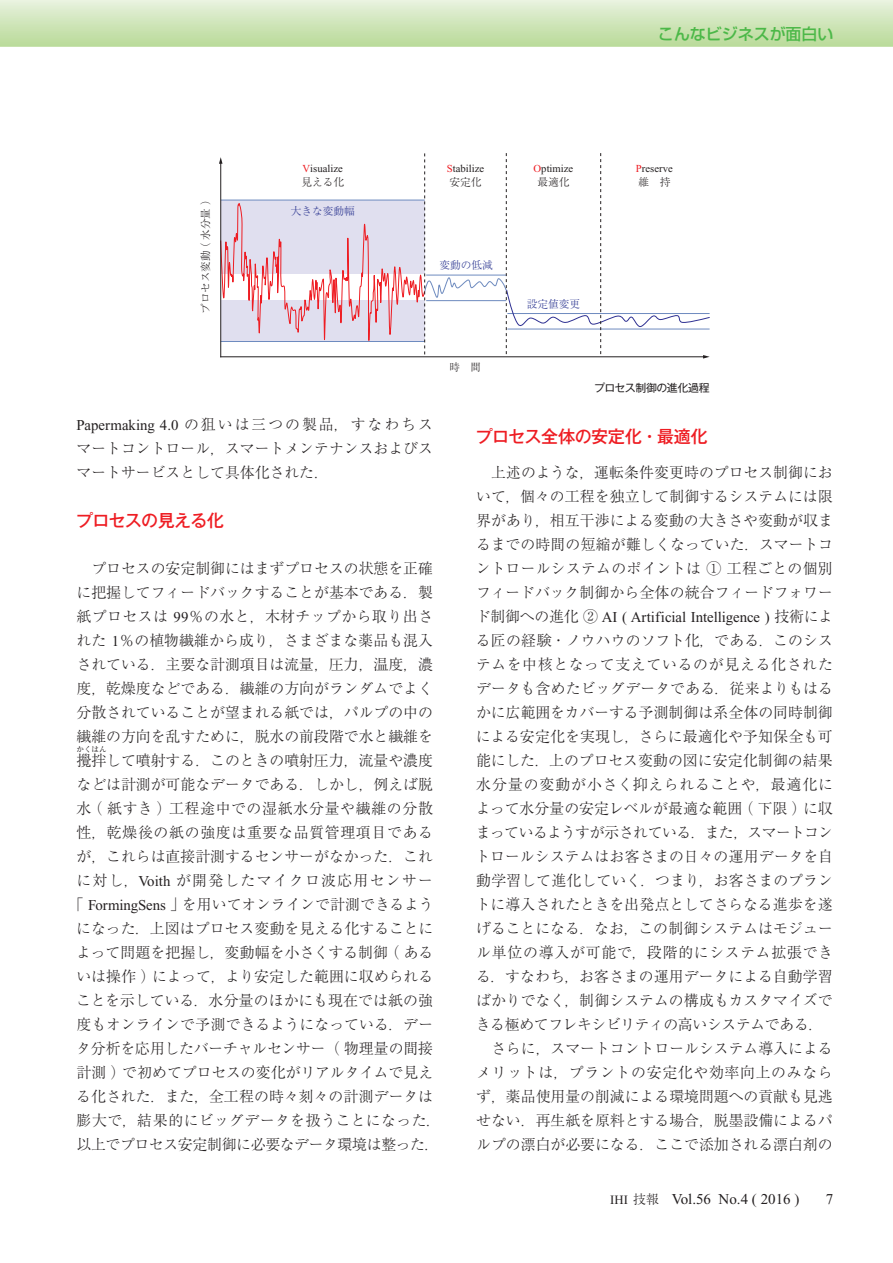
<style>
.page{position:relative;width:893px;height:1263px;background:#fff}
.page>*{position:absolute;margin:0;border:0;box-sizing:border-box;transform-origin:0 0}
.t1{font:500 17.25px "Gothic MB101 Pro";letter-spacing:-.035em;color:#ee1d23}
.t2{font:500 15.9px "Shin Go Pro";color:#4cb848}
.t3{font:300 15px/24px "Ryumin Pro";color:#231f20;text-align:justify}
.t4{font:15px "Times New Roman";letter-spacing:-.005em;color:#231f20}
.t5{font:300 15px "Ryumin Pro";letter-spacing:.05em;color:#231f20}
.t6{font:300 15px "Ryumin Pro";letter-spacing:-.035em;color:#231f20}
.t7{font:300 15px "Ryumin Pro";letter-spacing:-.025em;color:#231f20}
.t8{font:300 15px "Ryumin Pro";letter-spacing:.045em;color:#231f20}
.t9{font:300 15px "Ryumin Pro";letter-spacing:.055em;color:#231f20}
.t10{font:10.95px "Gothic MB101 Pro";letter-spacing:-.04em;color:#231f20}
.t11{font:10.65px "Times New Roman";color:#231f20}
.t12{font:300 10.65px "Ryumin Pro";color:#2c3691}
.t13{font:300 10.65px "Ryumin Pro";color:#231f20}
.t14{font:300 10.5px "Ryumin Pro";color:#231f20}
.t15{font:300 7.5px "Ryumin Pro";color:#231f20}
.s1{color:#ee1d23}
.s2{font-family:"Times New Roman";font-weight:400}
.s3{font-family:"Ryumin Pro";font-weight:300}
.s4{font-size:12.75px}
.s5{font-family:"Ryumin Pro";font-weight:300;font-size:12.75px}
</style>
<div class="page">
<svg style="left:0;top:0;width:893px;height:47px;background:#d0e6bb"></svg>
<svg style="left:219px;top:153px;width:491px;height:206px"></svg>
<p class="t14" style="left:197px;top:314px;width:120px;rotate:-90deg">プロセス変動（水分量）</p>
<p class="t11" style="left:303px;top:163px;width:42px"><span class="s1">V</span>isualize</p>
<p class="t13" style="left:301px;top:174px;width:44px">見える化</p>
<p class="t12" style="left:291px;top:203px;width:66px">大きな変動幅</p>
<p class="t2" style="left:658px;top:21px;width:177px">こんなビジネスが面白い</p>
<p class="t11" style="left:447px;top:163px;width:39px"><span class="s1">S</span>tabilize</p>
<p class="t13" style="left:449px;top:174px;width:34px">安定化</p>
<p class="t12" style="left:439px;top:256px;width:55px">変動の低減</p>
<p class="t14" style="left:449px;top:359px;width:33px">時　間</p>
<p class="t11" style="left:534px;top:163px;width:41px"><span class="s1">O</span>ptimize</p>
<p class="t13" style="left:537px;top:174px;width:34px">最適化</p>
<p class="t11" style="left:636px;top:163px;width:38px"><span class="s1">P</span>reserve</p>
<p class="t13" style="left:638px;top:174px;width:34px">維　持</p>
<p class="t12" style="left:527px;top:296px;width:55px">設定値変更</p>
<p class="t10" style="left:594px;top:379px;width:117px">プロセス制御の進化過程</p>
<p class="t3" style="left:77px;top:411px;width:358px"><span class="s2">Papermaking 4.0</span> の狙いは三つの製品，すなわちスマートコントロール，スマートメンテナンスおよびスマートサービスとして具体化された．</p>
<p class="t1" style="left:76px;top:506px;width:149px">プロセスの見える化</p>
<p class="t3" style="left:77px;top:555px;width:358px;text-indent:15px">プロセスの安定制御にはまずプロセスの状態を正確に把握してフィードバックすることが基本である．製紙プロセスは <span class="s2">99</span>％の水と，木材チップから取り出された <span class="s2">1</span>％の植物繊維から成り，さまざまな薬品も混入されている．主要な計測項目は流量，圧力，温度，濃度，乾燥度などである．繊維の方向がランダムでよく分散されていることが望まれる紙では，パルプの中の繊維の方向を乱すために，脱水の前段階で水と繊維を攪拌して噴射する．このときの噴射圧力，流量や濃度</p>
<p class="t15" style="left:77px;top:743px;width:32px">かくはん</p>
<p class="t3" style="left:69px;top:771px;width:374px;text-align:center">などは計測が可能なデータである．しかし，例えば脱水（紙すき）工程途中での湿紙水分量や繊維の分散性，乾燥後の紙の強度は重要な品質管理項目であるが，これらは直接計測するセンサーがなかった．これに対し，<span class="s2">Voith</span> が開発したマイクロ波応用センサー「 <span class="s2">FormingSens</span> 」を用いてオンラインで計測できるようになった．上図はプロセス変動を見える化することによって問題を把握し，変動幅を小さくする制御（あるいは操作）によって，より安定した範囲に収められることを示している．水分量のほかにも現在では紙の強度もオンラインで予測できるようになっている．データ分析を応用したバーチャルセンサー（物理量の間接計測）で初めてプロセスの変化がリアルタイムで見える化された．また，全工程の時々刻々の計測データは膨大で，結果的にビッグデータを扱うことになった．以上でプロセス安定制御に必要なデータ環境は整った．</p>
<p class="t1" style="left:476px;top:422px;width:233px">プロセス全体の安定化・最適化</p>
<p class="t3" style="left:476px;top:459px;width:358px;text-indent:15px">上述のような，運転条件変更時のプロセス制御において，個々の工程を独立して制御するシステムには限界があり，相互干渉による変動の大きさや変動が収まるまでの時間の短縮が難しくなっていた．スマートコントロールシステムのポイントは ① 工程ごとの個別フィードバック制御から全体の統合フィードフォワー</p>
<p class="t4" style="left:476px;top:609px;width:359px"><span class="s3">ド制御への進化 ②</span> AI ( Artificial Intelligence ) <span class="s3">技術によ</span></p>
<p class="t3" style="left:476px;top:627px;width:359px">る匠の経験・ノウハウのソフト化，である．このシス</p>
<p class="t8" style="left:476px;top:653px;width:358px">テムを中核となって支えているのが見える化された</p>
<p class="t3" style="left:476px;top:675px;width:359px">データも含めたビッグデータである．従来よりもはる</p>
<p class="t3" style="left:476px;top:699px;width:358px">かに広範囲をカバーする予測制御は系全体の同時制御</p>
<p class="t3" style="left:476px;top:723px;width:358px">による安定化を実現し，さらに最適化や予知保全も可</p>
<p class="t3" style="left:476px;top:747px;width:358px">能にした．上のプロセス変動の図に安定化制御の結果</p>
<p class="t9" style="left:476px;top:773px;width:358px">水分量の変動が小さく抑えられることや，最適化に</p>
<p class="t3" style="left:476px;top:795px;width:358px">よって水分量の安定レベルが最適な範囲（下限）に収</p>
<p class="t6" style="left:476px;top:821px;width:359px">まっているようすが示されている．また，スマートコン</p>
<p class="t3" style="left:476px;top:843px;width:359px">トロールシステムはお客さまの日々の運用データを自</p>
<p class="t3" style="left:476px;top:867px;width:358px">動学習して進化していく．つまり，お客さまのプラン</p>
<p class="t3" style="left:476px;top:891px;width:358px">トに導入されたときを出発点としてさらなる進歩を遂</p>
<p class="t3" style="left:476px;top:915px;width:358px">げることになる．なお，この制御システムはモジュー</p>
<p class="t5" style="left:476px;top:941px;width:358px">ル単位の導入が可能で，段階的にシステム拡張でき</p>
<p class="t3" style="left:476px;top:963px;width:358px">る．すなわち，お客さまの運用データによる自動学習</p>
<p class="t3" style="left:476px;top:987px;width:358px">ばかりでなく，制御システムの構成もカスタマイズで</p>
<p class="t7" style="left:476px;top:1013px;width:349px">きる極めてフレキシビリティの高いシステムである．</p>
<p class="t3" style="left:491px;top:1035px;width:343px">さらに，スマートコントロールシステム導入による</p>
<p class="t5" style="left:476px;top:1061px;width:358px">メリットは，プラントの安定化や効率向上のみなら</p>
<p class="t3" style="left:476px;top:1083px;width:358px">ず，薬品使用量の削減による環境問題への貢献も見逃</p>
<p class="t3" style="left:476px;top:1107px;width:358px">せない．再生紙を原料とする場合，脱墨設備によるパ</p>
<p class="t3" style="left:476px;top:1131px;width:358px">ルプの漂白が必要になる．ここで添加される漂白剤の</p>
<p class="t4" style="left:610px;top:1191px;width:191px"><span class="s4">IHI</span> <span class="s5">技報　</span>Vol.56 No.4 ( 2016 )</p>
<p class="t4" style="left:826px;top:1191px;width:9px">7</p>
</div>
